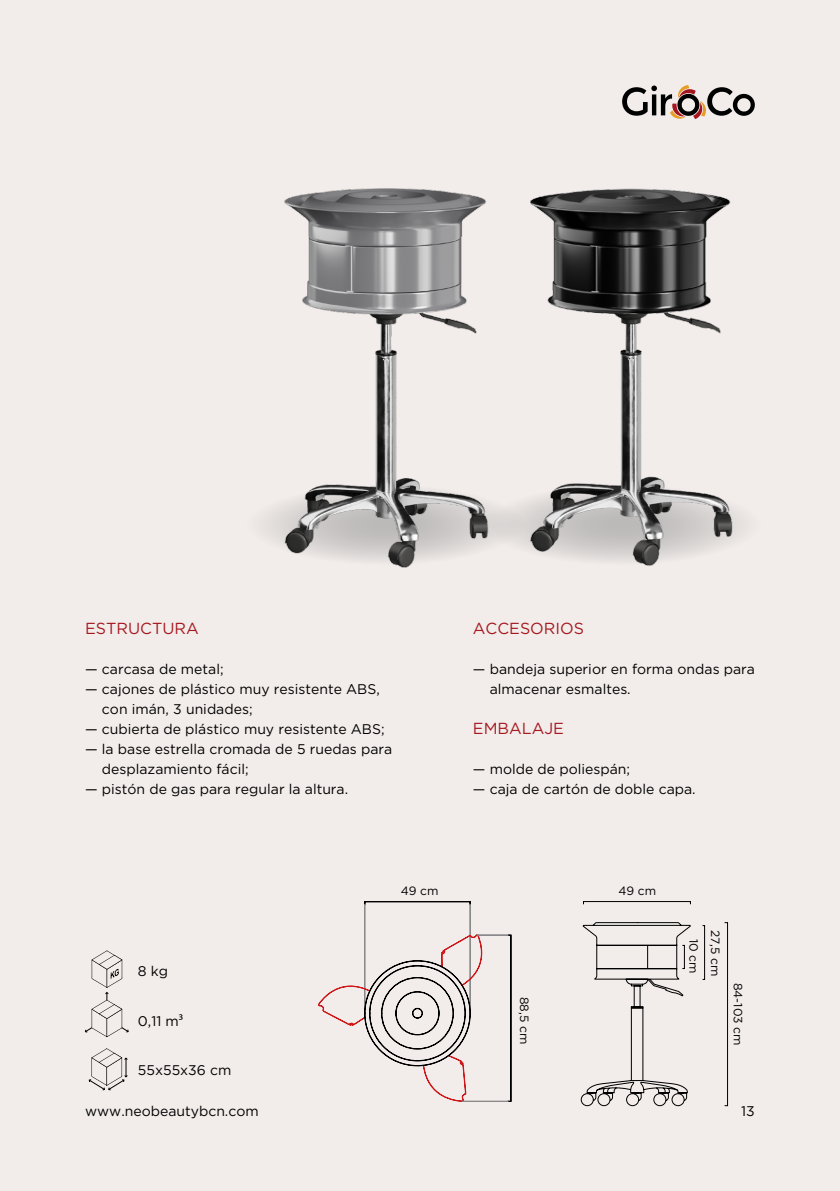
<style>
.page{position:relative;width:840px;height:1191px;background:#fff}
.page>*{position:absolute;margin:0;border:0;box-sizing:border-box;transform-origin:0 0}
.t1{font:16px "Gotham Pro";color:#a61920}
.t2{font:14px/20px "Gotham Pro";color:#000}
.t3{font:12px "Gotham Pro";color:#000}
.s1{font-family:"Myriad Pro"}
</style>
<div class="page">
<div style="left:0;top:0;width:839px;height:1191px;background:#f2edeb"></div>
<div style="left:478px;top:482px;width:287px;height:86px;background:#ede9e7;border-radius:50%"></div>
<svg style="left:242px;top:482px;width:287px;height:86px;fill:#e7e3e1"></svg>
<svg style="left:622px;top:85px;width:133px;height:34px"></svg>
<img style="left:529px;top:188px;width:204px;height:378px">
<img style="left:283px;top:188px;width:205px;height:380px">
<svg style="left:89px;top:1048px;width:39px;height:42px"></svg>
<svg style="left:85px;top:950px;width:44px;height:87px"></svg>
<div style="left:583px;top:901px;width:107px;height:3px;border:1px solid #000"></div>
<svg style="left:580px;top:922px;width:147px;height:184px"></svg>
<svg style="left:318px;top:901px;width:193px;height:201px"></svg>
<p class="t1" style="left:85px;top:619px;width:115px">ESTRUCTURA</p>
<p class="t2" style="left:85px;top:658px;width:140px">— carcasa de metal;</p>
<p class="t2" style="left:102px;top:678px;width:279px;text-indent:-17px">— cajones de plástico muy resistente ABS, con imán, 3 unidades;</p>
<p class="t2" style="left:85px;top:718px;width:301px">— cubierta de plástico muy resistente ABS;</p>
<p class="t2" style="left:102px;top:738px;width:291px;text-indent:-17px">— la base estrella cromada de 5 ruedas para desplazamiento fácil;</p>
<p class="t2" style="left:85px;top:778px;width:264px">— pistón de gas para regular la altura.</p>
<p class="t1" style="left:472px;top:619px;width:112px">ACCESORIOS</p>
<p class="t2" style="left:489px;top:658px;width:267px;text-indent:-17px">— bandeja superior en forma ondas para almacenar esmaltes.</p>
<p class="t1" style="left:472px;top:719px;width:92px">EMBALAJE</p>
<p class="t2" style="left:472px;top:758px;width:158px">— molde de poliespán;</p>
<p class="t2" style="left:472px;top:778px;width:224px">— caja de cartón de doble capa.</p>
<p class="t2" style="left:138px;top:961px;width:32px">8 kg</p>
<p class="t2" style="left:138px;top:1011px;width:47px">0,11 m<span class="s1">³</span></p>
<p class="t2" style="left:138px;top:1059px;width:95px">55x55x36 cm</p>
<p class="t2" style="left:85px;top:1101px;width:175px">www.neobeautybcn.com</p>
<p class="t3" style="left:400px;top:884px;width:39px">49 cm</p>
<p class="t3" style="left:618px;top:884px;width:39px">49 cm</p>
<p class="t3" style="left:530px;top:996px;width:49px;rotate:90deg">88,5 cm</p>
<p class="t3" style="left:700px;top:938px;width:36px;rotate:90deg">10 cm</p>
<p class="t3" style="left:721px;top:929px;width:48px;rotate:90deg">27,5 cm</p>
<p class="t3" style="left:744px;top:982px;width:64px;rotate:90deg">84-103 cm</p>
<p class="t2" style="left:740px;top:1101px;width:15px">13</p>
</div>
